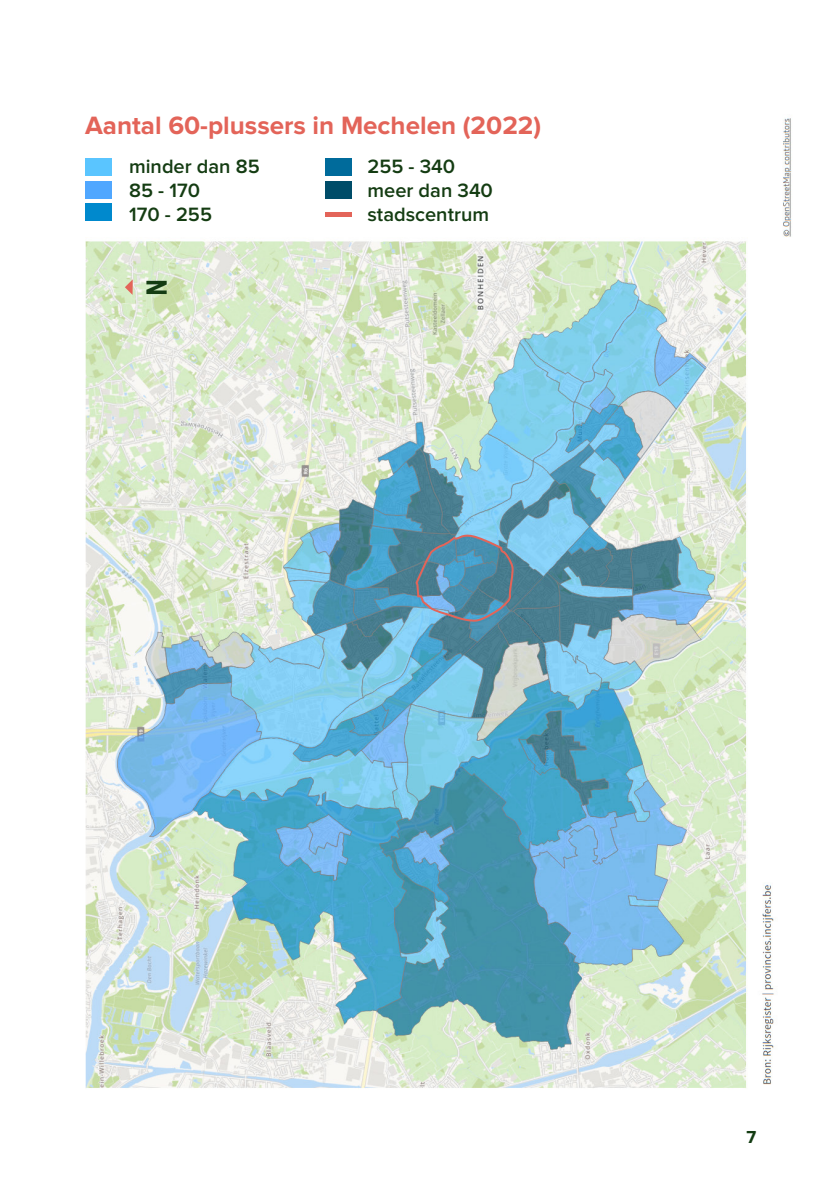
<style>
.page{position:relative;width:840px;height:1191px;background:#fff}
.page>*{position:absolute;margin:0;border:0;box-sizing:border-box;transform-origin:0 0}
.t1{font:700 28px "Trade Gothic LT Std";color:#143c12}
.t2{font:700 26px "Proxima Nova";color:#e36459}
.t3{font:600 20px/24px "Proxima Nova";color:#143c12}
.t4{font:700 18px "Proxima Nova";color:#133c12}
</style>
<div class="page">
<img style="left:85px;top:118px;width:707px;height:970px">
<div style="left:84px;top:115px;width:484px;height:118px;background:#fff"></div>
<svg style="left:414px;top:533px;width:102px;height:90px;background:#5b8ea8"></svg>
<div style="left:85px;top:158px;width:26px;height:18px;background:#5ac5ff"></div>
<div style="left:325px;top:158px;width:26px;height:18px;background:#006b9b"></div>
<div style="left:85px;top:181px;width:26px;height:17px;background:#50a7ff"></div>
<div style="left:325px;top:181px;width:26px;height:17px;background:#004d69"></div>
<div style="left:85px;top:204px;width:26px;height:17px;background:#0089cd"></div>
<div style="left:325px;top:212px;width:26px;height:5px;background:#e36459"></div>
<svg style="left:125px;top:279px;width:8px;height:16px"></svg>
<h2 class="t2" style="left:85px;top:110px;width:457px">Aantal 60-plussers in Mechelen (2022)</h2>
<p class="t3" style="left:129px;top:155px;width:132px">minder dan 85<br>85 - 170<br>170 - 255</p>
<p class="t3" style="left:367px;top:155px;width:127px">255 - 340 meer dan 340 stadscentrum</p>
<h1 class="t1" style="left:140px;top:296px;width:19px;rotate:-90deg">N</h1>
<p class="t4" style="left:746px;top:1126px;width:11px">7</p>
</div>
